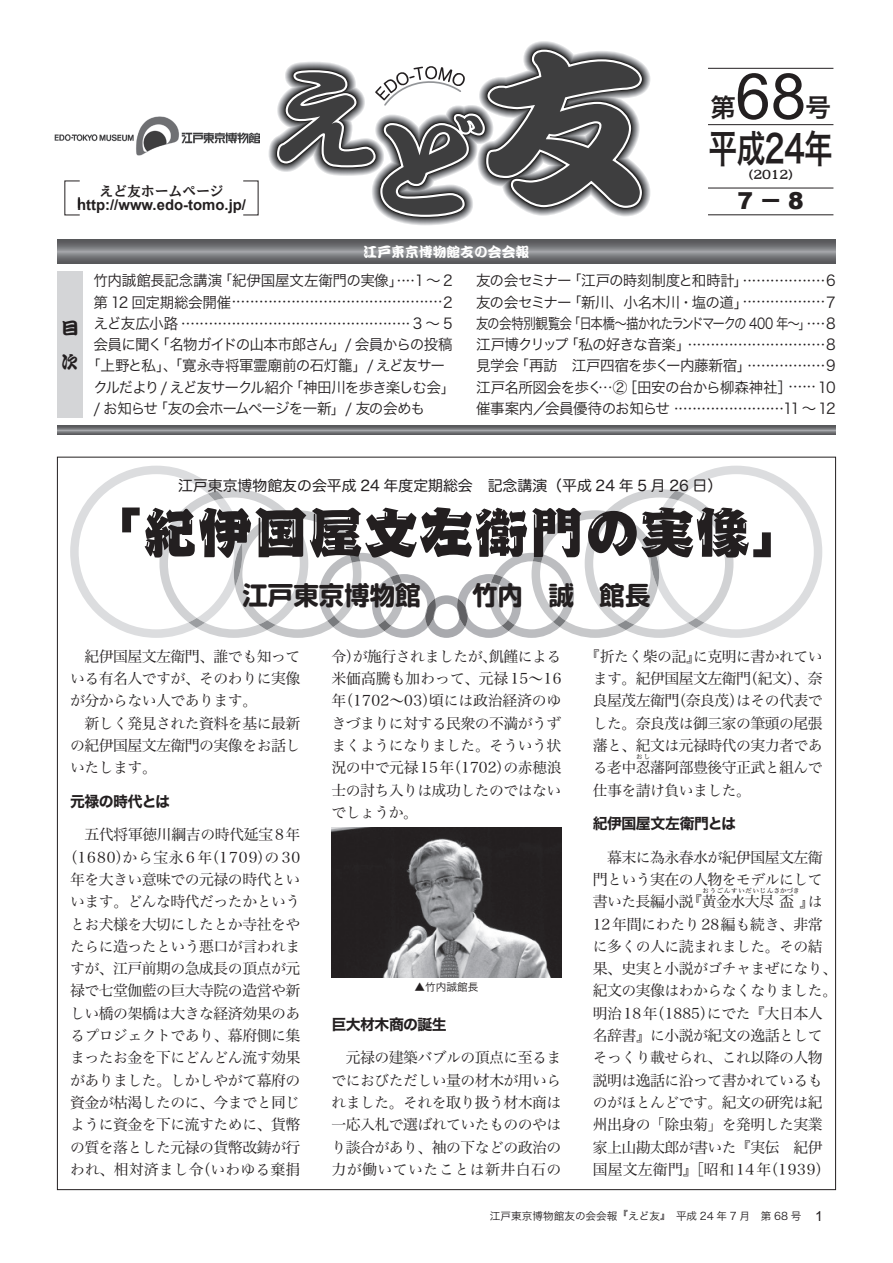
<style>
.page{position:relative;width:893px;height:1263px;background:#fff}
.page>*{position:absolute;margin:0;border:0;box-sizing:border-box;transform-origin:0 0}
.t1{font:63.75px "Arial";color:#231f20}
.t2{font:55.35px "Kokin Hige Std EB";color:#231f20}
.t3{font:38.25px "Hira Kaku Pro W6";letter-spacing:-.025em;color:#231f20;scale:.75 1}
.t4{font:700 25.5px "Soft Go Std";color:#231f20}
.t5{font:25.5px "Hira Kaku Pro W6";color:#231f20}
.t6{font:900 23.4px "Arial";color:#231f20}
.t7{font:16.95px/34px "DF Kan Tei Ryu XB WINP RKSJ H";color:#231f20}
.t8{font:14.85px/22.4px "Hira Min Pro W3";letter-spacing:-.035em;color:#231f20;text-align:justify}
.t9{font:14.85px/21.3px "Hira Kaku Pro W3";letter-spacing:-.045em;color:#231f20;text-align:justify}
.t10{font:14.85px "Hira Kaku Pro W3";letter-spacing:-.02em;color:#231f20}
.t11{font:14.85px "Hira Kaku Pro W3";letter-spacing:-.07em;color:#231f20}
.t12{font:14.85px "Hira Kaku Pro W3";letter-spacing:-.075em;color:#231f20}
.t13{font:14.85px "Hira Kaku Std W7";letter-spacing:-.035em;color:#231f20}
.t14{font:700 14.85px "Arial";color:#231f20}
.t15{font:14.55px "Hira Maru Pro W4";color:#231f20}
.t16{font:13.8px "DF Kan Tei Ryu XB WINP RKSJ H";color:#fff}
.t17{font:13.8px "PSP NOW MB 90 pv RKSJ H";color:#231f20}
.t18{font:11.7px/21.3px "Hira Kaku Pro W3";color:#231f20}
.t19{font:11.7px "PSP NOW MB 90 pv RKSJ H";color:#231f20}
.t20{font:10.65px "Hira Kaku Pro W3";color:#231f20}
.t21{font:6.45px "Hira Min Pro W3";letter-spacing:.085em;color:#231f20}
.s1{font-family:"PSP NOW MU 90 pv RKSJ H";font-weight:400}
.s2{font-size:11.7px}
.s3{font-size:14.85px}
.s4{font-family:"Arial";font-size:13.8px}
</style>
<div class="page">
<svg style="left:269px;top:41px;width:381px;height:184px"></svg>
<svg style="left:57px;top:239px;width:779px;height:25px"></svg>
<img style="left:55px;top:117px;width:204px;height:39px">
<hr style="left:708px;top:124px;width:125px;height:1px;background:#231f20">
<hr style="left:708px;top:68px;width:125px;height:1px;background:#231f20">
<hr style="left:708px;top:188px;width:125px;height:1px;background:#231f20">
<hr style="left:708px;top:214px;width:125px;height:1px;background:#231f20">
<div style="left:57px;top:271px;width:26px;height:147px;background:#d4d5d7"></div>
<svg style="left:57px;top:425px;width:779px;height:10px"></svg>
<svg style="left:70px;top:466px;width:752px;height:172px"></svg>
<img style="left:331px;top:827px;width:231px;height:151px">
<h1 class="t1" style="left:735px;top:55px;width:72px">68</h1>
<h3 class="t5" style="left:711px;top:84px;width:27px">第</h3>
<h3 class="t5" style="left:805px;top:84px;width:27px">号</h3>
<p class="t17" style="left:99px;top:184px;width:126px">えど友ホームページ</p>
<p class="t14" style="left:77px;top:195px;width:170px">http://www.edo-tomo.jp/</p>
<p class="t16" style="left:364px;top:245px;width:167px">江戸東京博物館友の会会報</p>
<h3 class="t3" style="left:709px;top:114px;width:167px">平成24年</h3>
<p class="t19" style="left:742px;top:169px;width:60px">（2012）</p>
<h3 class="t6" style="left:738px;top:183px;width:68px">7<span class="s1">－</span>8</h3>
<p class="t7" style="left:62px;top:311px;width:17px">目次</p>
<p class="t10" style="left:94px;top:267px;width:361px">竹内誠館長記念講演「紀伊国屋文左衛門の実像」<span class="s2">････</span>1～ 2</p>
<p class="t18" style="left:94px;top:290px;width:361px"><span class="s3">第 12 回定期総会開催</span>･･････････････････････････････････････････････<span class="s3">2えど友広小路</span> ･･････････････････････････････････････････････････ <span class="s3">3 ～ 5</span></p>
<p class="t9" style="left:94px;top:333px;width:361px">会員に聞く「名物ガイドの山本市郎さん」/ 会員からの投稿</p>
<p class="t9" style="left:86px;top:354px;width:360px">「上野と私」、「寛永寺将軍霊廟前の石灯籠」/ えど友サー</p>
<p class="t11" style="left:94px;top:374px;width:363px">クルだより/ えど友サークル紹介「神田川を歩き楽しむ会」</p>
<p class="t12" style="left:94px;top:395px;width:333px">/ お知らせ「友の会ホームページを一新」/ 友の会めも</p>
<p class="t9" style="left:476px;top:269px;width:361px">友の会セミナー「江戸の時刻制度と和時計」<span class="s2">･･････････････････</span>6友の会セミナー「新川、小名木川・塩の道」<span class="s2">･･････････････････</span>7友の会特別観覧会「日本橋～描かれたランドマークの 400 年～」<span class="s2">････</span>8</p>
<p class="t18" style="left:476px;top:333px;width:361px"><span class="s3">江戸博クリップ「私の好きな音楽」</span>･･････････････････････････････<span class="s3">8</span></p>
<p class="t9" style="left:476px;top:354px;width:361px">見学会「再訪　江戸四宿を歩くー内藤新宿」<span class="s2">･････････････････</span>9江戸名所図会を歩く…②［田安の台から柳森神社］<span class="s2">･･････</span> 10</p>
<p class="t18" style="left:476px;top:397px;width:361px"><span class="s3">催事案内／会員優待のお知らせ</span> ････････････････････････<span class="s3">11 ～ 12</span></p>
<p class="t15" style="left:178px;top:473px;width:546px">江戸東京博物館友の会平成 24 年度定期総会　記念講演（平成 24 年 5 月 26 日）</p>
<h2 class="t2" style="left:87px;top:497px;width:720px">「紀伊国屋文左衛門の実像」</h2>
<h3 class="t4" style="left:242px;top:577px;width:410px">江戸東京博物館　　竹内　誠　館長</h3>
<p class="t8" style="left:70px;top:643px;width:232px;text-align:left">　紀伊国屋文左衛門、誰でも知っている有名人ですが、そのわりに実像が分からない人であります。<br>　新しく発見された資料を基に最新の紀伊国屋文左衛門の実像をお話しいたします。</p>
<p class="t13" style="left:70px;top:789px;width:101px">元禄の時代とは</p>
<p class="t8" style="left:63px;top:822px;width:239px;text-align:center">　五代将軍徳川綱吉の時代延宝8年（1680）から宝永6年（1709）の30年を大きい意味での元禄の時代といいます。どんな時代だったかというとお犬様を大切にしたとか寺社をやたらに造ったという悪口が言われますが、江戸前期の急成長の頂点が元禄で七堂伽藍の巨大寺院の造営や新しい橋の架橋は大きな経済効果のあるプロジェクトであり、幕府側に集まったお金を下にどんどん流す効果がありました。しかしやがて幕府の資金が枯渇したのに、今までと同じように資金を下に流すために、貨幣の質を落とした元禄の貨幣改鋳が行われ、相対済まし令（いわゆる棄捐</p>
<p class="t8" style="left:331px;top:643px;width:232px">令）が施行されましたが、飢饉による米価高騰も加わって、元禄15～16年（1702～03）頃には政治経済のゆきづまりに対する民衆の不満がうずまくようになりました。そういう状況の中で元禄15年（1702）の赤穂浪士の討ち入りは成功したのではないでしょうか。</p>
<p class="t20" style="left:415px;top:978px;width:65px">▲竹内誠館長</p>
<p class="t13" style="left:331px;top:1013px;width:117px">巨大材木商の誕生</p>
<p class="t8" style="left:331px;top:1045px;width:232px">　元禄の建築バブルの頂点に至るまでにおびただしい量の材木が用いられました。それを取り扱う材木商は一応入札で選ばれていたもののやはり談合があり、袖の下などの政治の力が働いていたことは新井白石の</p>
<p class="t8" style="left:585px;top:643px;width:239px;text-align:center">『折たく柴の記』に克明に書かれています。紀伊国屋文左衛門（紀文）、奈良屋茂左衛門（奈良茂）はその代表でした。奈良茂は御三家の筆頭の尾張藩と、紀文は元禄時代の実力者である老中忍藩阿部豊後守正武と組んで</p>
<p class="t21" style="left:636px;top:751px;width:15px">おし</p>
<p class="t8" style="left:593px;top:777px;width:160px">仕事を請け負いました。</p>
<p class="t13" style="left:593px;top:812px;width:145px">紀伊国屋文左衛門とは</p>
<p class="t8" style="left:593px;top:844px;width:232px">　幕末に為永春水が紀伊国屋文左衛門という実在の人物をモデルにして書いた長編小説『黄金水大尽盃』は</p>
<p class="t21" style="left:702px;top:885px;width:99px">おうごんすいだいじんさかづき</p>
<p class="t8" style="left:593px;top:911px;width:246px;text-align:left">12年間にわたり28編も続き、非常に多くの人に読まれました。その結果、史実と小説がゴチャまぜになり、紀文の実像はわからなくなりました。明治18年（1885）にでた『大日本人名辞書』に小説が紀文の逸話としてそっくり載せられ、これ以降の人物説明は逸話に沿って書かれているものがほとんどです。紀文の研究は紀州出身の「除虫菊」を発明した実業家上山勘太郎が書いた『実伝　紀伊国屋文左衛門』［昭和14年（1939）</p>
<p class="t20" style="left:490px;top:1206px;width:334px">江戸東京博物館友の会会報『えど友』　平成 24 年 7 月　第 68 号 <span class="s4">1</span></p>
</div>
